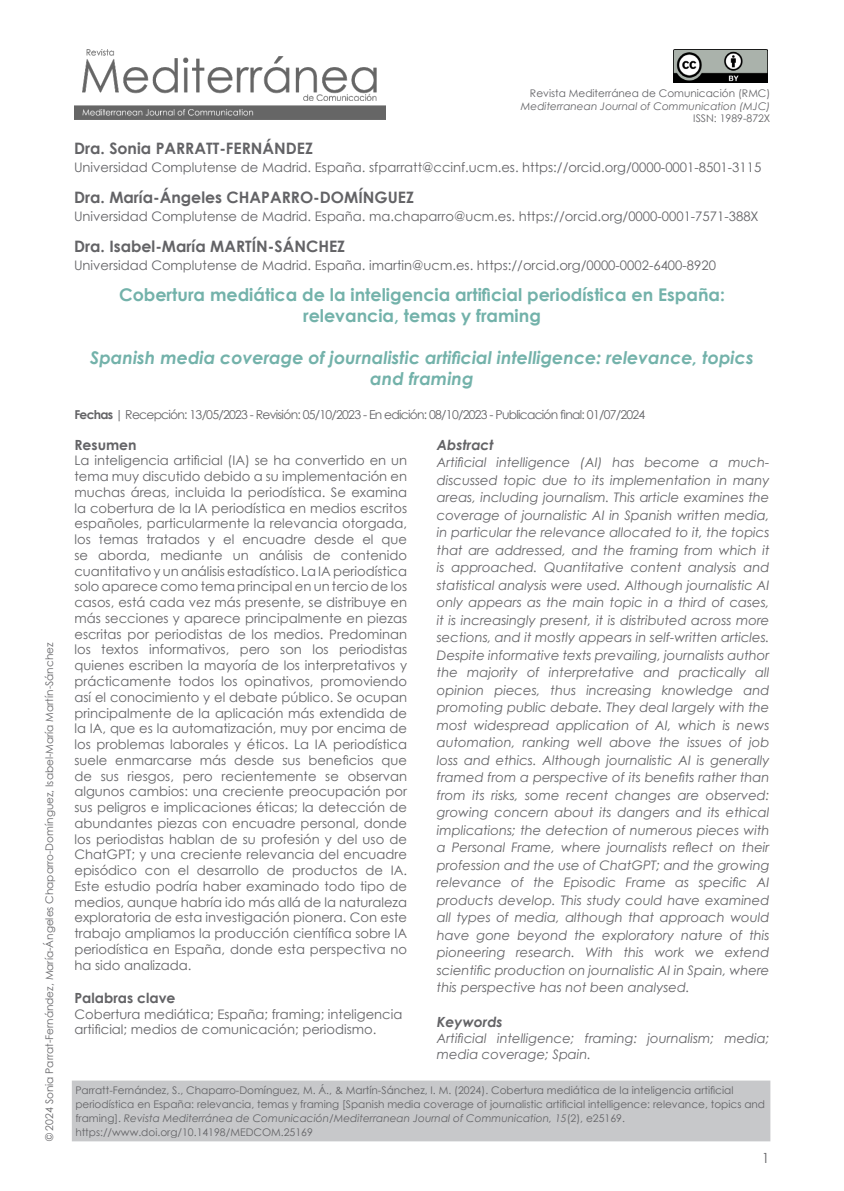
<style>
.page{position:relative;width:844px;height:1191px;background:#fff}
.page>*{position:absolute;margin:0;border:0;box-sizing:border-box;transform-origin:0 0}
.Título_artículo_ESPAÑOL{font:700 17.5px/21px "Century Gothic";color:#73b2aa;text-align:center}
.Cuerpo_Artículo{font:italic 700 17.5px/21px "Century Gothic";color:#73b2aa;text-align:center}
.Autor_1{font:700 15.75px "Century Gothic";color:#636366}
.Resumen_Título{font:700 14px "Century Gothic";color:#636366}
.Resumen_Título-2{font:italic 700 14px "Century Gothic";color:#636366}
.t1{font:14px "Century Gothic";color:#636366}
.Resumen_CUERPO{font:italic 13.12px/17.5px "Century Gothic";color:#636366;text-align:justify}
.Resumen_CUERPO-2{font:13.12px/15.8px "Century Gothic";color:#636366;text-align:justify}
.Datos_autor{font:13.12px "Century Gothic";color:#636366}
.Palabras_Clave_CUERPO{font:13.12px/15.8px "Century Gothic";color:#636366}
.Fechas{font:12.25px "Century Gothic";letter-spacing:-.06em;color:#636366}
.Cómo_citar{font:10.5px/14px "Century Gothic";color:#636366}
.Autores_lateral{font:10.5px "Century Gothic";color:#636366}
.t2{font:italic 10.5px "Century Gothic";color:#636366}
.s1{font-weight:700}
.s2{font-style:italic}
</style>
<div class="page">
<div style="left:74px;top:1082px;width:694px;height:57px;background:#c7c8ca"></div>
<div style="left:72px;top:1080px;width:698px;height:61px;border:4px solid #c7c8ca"></div>
<img style="left:74px;top:50px;width:312px;height:69px">
<img style="left:673px;top:50px;width:93px;height:32px">
<p class="Autores_lateral" style="left:42px;top:1141px;width:500px;rotate:-90deg">© 2024 Sonia Parrat-Fernández, María-Ángeles Chaparro-Domínguez, Isabel-María Martín-Sánchez</p>
<p class="Cómo_citar" style="left:530px;top:86px;width:242px">Revista Mediterránea de Comunicación (RMC)</p>
<p class="t2" style="left:520px;top:99px;width:251px">Mediterranean Journal of Communication (MJC)</p>
<p class="Cómo_citar" style="left:693px;top:111px;width:79px">ISSN: 1989-872X</p>
<p class="Autor_1" style="left:74px;top:136px;width:240px">Dra. Sonia PARRATT-FERNÁNDEZ</p>
<p class="Datos_autor" style="left:74px;top:158px;width:688px">Universidad Complutense de Madrid. España. sfparratt@ccinf.ucm.es. https://orcid.org/0000-0001-8501-3115</p>
<p class="Autor_1" style="left:74px;top:185px;width:341px">Dra. María-Ángeles CHAPARRO-DOMÍNGUEZ</p>
<p class="Datos_autor" style="left:74px;top:207px;width:686px">Universidad Complutense de Madrid. España. ma.chaparro@ucm.es. https://orcid.org/0000-0001-7571-388X</p>
<p class="Autor_1" style="left:74px;top:234px;width:272px">Dra. Isabel-María MARTÍN-SÁNCHEZ</p>
<p class="Datos_autor" style="left:74px;top:256px;width:643px">Universidad Complutense de Madrid. España. imartin@ucm.es. https://orcid.org/0000-0002-6400-8920</p>
<p class="Título_artículo_ESPAÑOL" style="left:119px;top:284px;width:607px">Cobertura mediática de la inteligencia artificial periodística en España: relevancia, temas y framing</p>
<p class="Cuerpo_Artículo" style="left:90px;top:347px;width:664px">Spanish media coverage of journalistic artificial intelligence: relevance, topics and framing</p>
<p class="Fechas" style="left:74px;top:406px;width:572px"><span class="s1">Fechas</span> | Recepción: 13/05/2023 - Revisión: 05/10/2023 - En edición: 08/10/2023 - Publicación final: 01/07/2024</p>
<p class="Resumen_Título" style="left:74px;top:434px;width:64px">Resumen</p>
<p class="Resumen_CUERPO-2" style="left:74px;top:452px;width:334px">La inteligencia artificial (IA) se ha convertido en un tema muy discutido debido a su implementación en muchas áreas, incluida la periodística. Se examina la cobertura de la IA periodística en medios escritos españoles, particularmente la relevancia otorgada, los temas tratados y el encuadre desde el que se aborda, mediante un análisis de contenido cuantitativo y un análisis estadístico. La IA periodística solo aparece como tema principal en un tercio de los casos, está cada vez más presente, se distribuye en más secciones y aparece principalmente en piezas escritas por periodistas de los medios. Predominan los textos informativos, pero son los periodistas quienes escriben la mayoría de los interpretativos y prácticamente todos los opinativos, promoviendo así el conocimiento y el debate público. Se ocupan principalmente de la aplicación más extendida de la IA, que es la automatización, muy por encima de los problemas laborales y éticos. La IA periodística suele enmarcarse más desde sus beneficios que de sus riesgos, pero recientemente se observan algunos cambios: una creciente preocupación por sus peligros e implicaciones éticas; la detección de abundantes piezas con encuadre personal, donde los periodistas hablan de su profesión y del uso de ChatGPT; y una creciente relevancia del encuadre episódico con el desarrollo de productos de IA.<br>Este estudio podría haber examinado todo tipo de medios, aunque habría ido más allá de la naturaleza exploratoria de esta investigación pionera. Con este trabajo ampliamos la producción científica sobre IA periodística en España, donde esta perspectiva no ha sido analizada.</p>
<p class="Resumen_Título" style="left:74px;top:987px;width:103px">Palabras clave</p>
<p class="Palabras_Clave_CUERPO" style="left:74px;top:1005px;width:329px">Cobertura mediática; España; framing; inteligencia artificial; medios de comunicación; periodismo.</p>
<p class="Resumen_Título-2" style="left:437px;top:434px;width:58px">Abstract</p>
<p class="Resumen_CUERPO" style="left:437px;top:453px;width:334px">Artificial intelligence (AI) has become a much&shy;discussed topic due to its implementation in many areas, including journalism. This article examines the coverage of journalistic AI in Spanish written media, in particular the relevance allocated to it, the topics that are addressed, and the framing from which it is approached. Quantitative content analysis and statistical analysis were used. Although journalistic AI only appears as the main topic in a third of cases, it is increasingly present, it is distributed across more sections, and it mostly appears in self-written articles.<br>Despite informative texts prevailing, journalists author the majority of interpretative and practically all opinion pieces, thus increasing knowledge and promoting public debate. They deal largely with the most widespread application of AI, which is news automation, ranking well above the issues of job loss and ethics. Although journalistic AI is generally framed from a perspective of its benefits rather than from its risks, some recent changes are observed: growing concern about its dangers and its ethical implications; the detection of numerous pieces with a Personal Frame, where journalists reflect on their profession and the use of ChatGPT; and the growing relevance of the Episodic Frame as specific AI products develop. This study could have examined all types of media, although that approach would have gone beyond the exploratory nature of this pioneering research. With this work we extend scientific production on journalistic AI in Spain, where this perspective has not been analysed.</p>
<p class="Resumen_Título-2" style="left:437px;top:1011px;width:67px">Keywords</p>
<p class="Resumen_CUERPO" style="left:437px;top:1030px;width:334px;line-height:15.8px">Artificial intelligence; framing: journalism; media; media coverage; Spain.</p>
<p class="Cómo_citar" style="left:75px;top:1082px;width:691px">Parratt-Fernández, S., Chaparro-Domínguez, M. Á., &amp; Martín-Sánchez, I. M. (2024). Cobertura mediática de la inteligencia artificial periodística en España: relevancia, temas y framing [Spanish media coverage of journalistic artificial intelligence: relevance, topics and framing]. <span class="s2">Revista Mediterránea de Comunicación/Mediterranean Journal of Communication, 15</span>(2), e25169. https://www.doi.org/10.14198/MEDCOM.25169</p>
<p class="t1" style="left:761px;top:1148px;width:9px">1</p>
</div>
